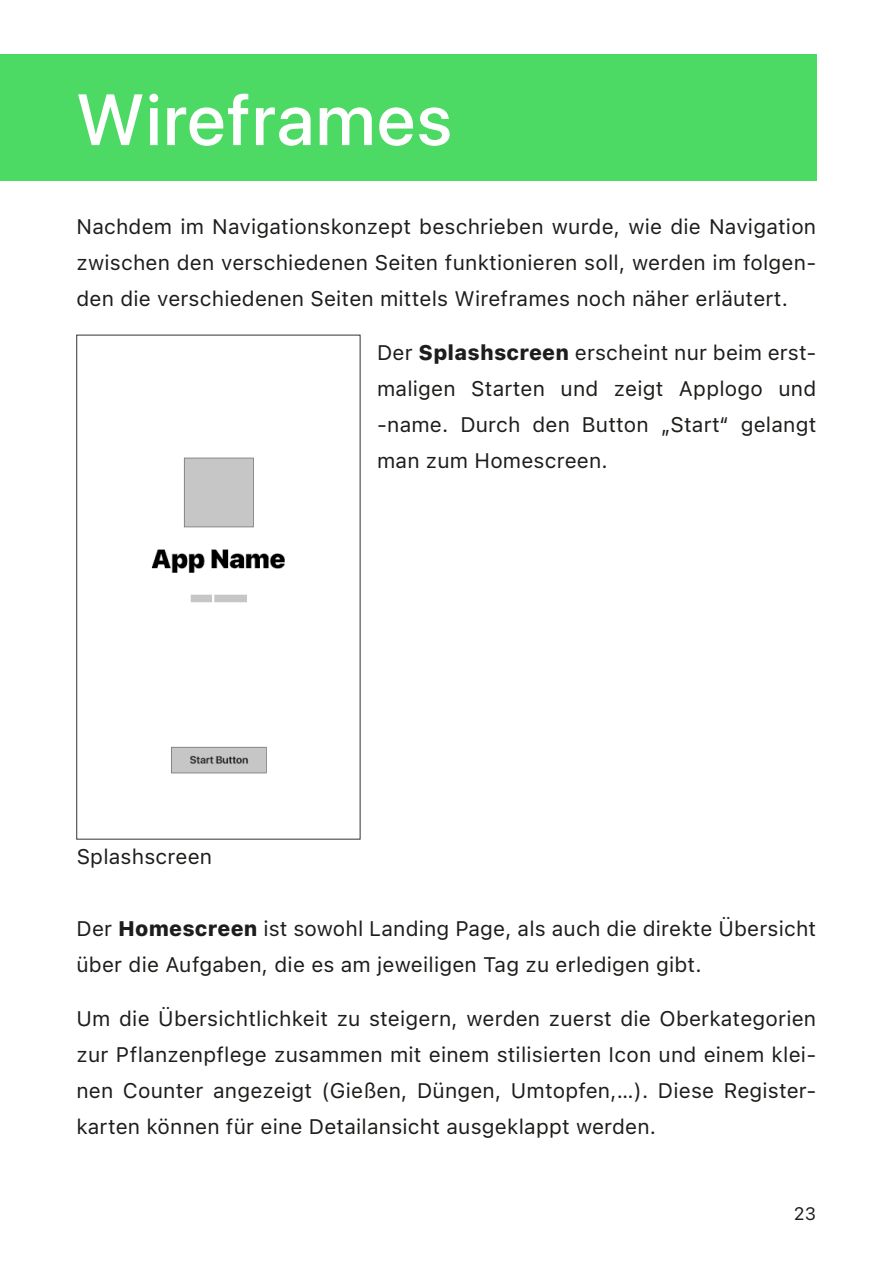
<style>
.page{position:relative;width:893px;height:1263px;background:#fff}
.page>*{position:absolute;margin:0;border:0;box-sizing:border-box;transform-origin:0 0}
.Überschrift_Kapitel{font:500 72px "SF Pro Display";letter-spacing:.025em;color:#fff}
.Text{font:21px/36px "SF Pro Text";letter-spacing:.01em;color:#1d1d1b;text-align:justify}
.t1{font:18px "SF Pro Text";color:#1d1d1b}
.s1{font-weight:800}
</style>
<div class="page">
<div style="left:0;top:54px;width:816px;height:126px;background:#4cd964"></div>
<img style="left:151px;top:457px;width:134px;height:317px">
<p class="Überschrift_Kapitel" style="left:77px;top:78px;width:377px">Wireframes</p>
<p class="Text" style="left:77px;top:209px;width:741px">Nachdem im Navigationskonzept beschrieben wurde, wie die Navigation zwischen den verschiedenen Seiten funktionieren soll, werden im folgen&shy;den die verschiedenen Seiten mittels Wireframes noch näher erläutert.</p>
<p class="Text" style="left:377px;top:335px;width:441px">Der <span class="s1">Splashscreen</span> erscheint nur beim erst&shy;maligen Starten und zeigt Applogo und -name. Durch den Button „Start“ gelangt man zum Homescreen.</p>
<p class="Text" style="left:77px;top:839px;width:137px">Splashscreen</p>
<p class="Text" style="left:77px;top:911px;width:741px">Der <span class="s1">Homescreen</span> ist sowohl Landing Page, als auch die direkte Übersicht über die Aufgaben, die es am jeweiligen Tag zu erledigen gibt.</p>
<p class="Text" style="left:77px;top:1001px;width:741px">Um die Übersichtlichkeit zu steigern, werden zuerst die Oberkategorien zur Pflanzenpflege zusammen mit einem stilisierten Icon und einem klei&shy;nen Counter angezeigt (Gießen, Düngen, Umtopfen,…). Diese Register&shy;karten können für eine Detailansicht ausgeklappt werden.</p>
<p class="t1" style="left:794px;top:1203px;width:24px">23</p>
</div>
